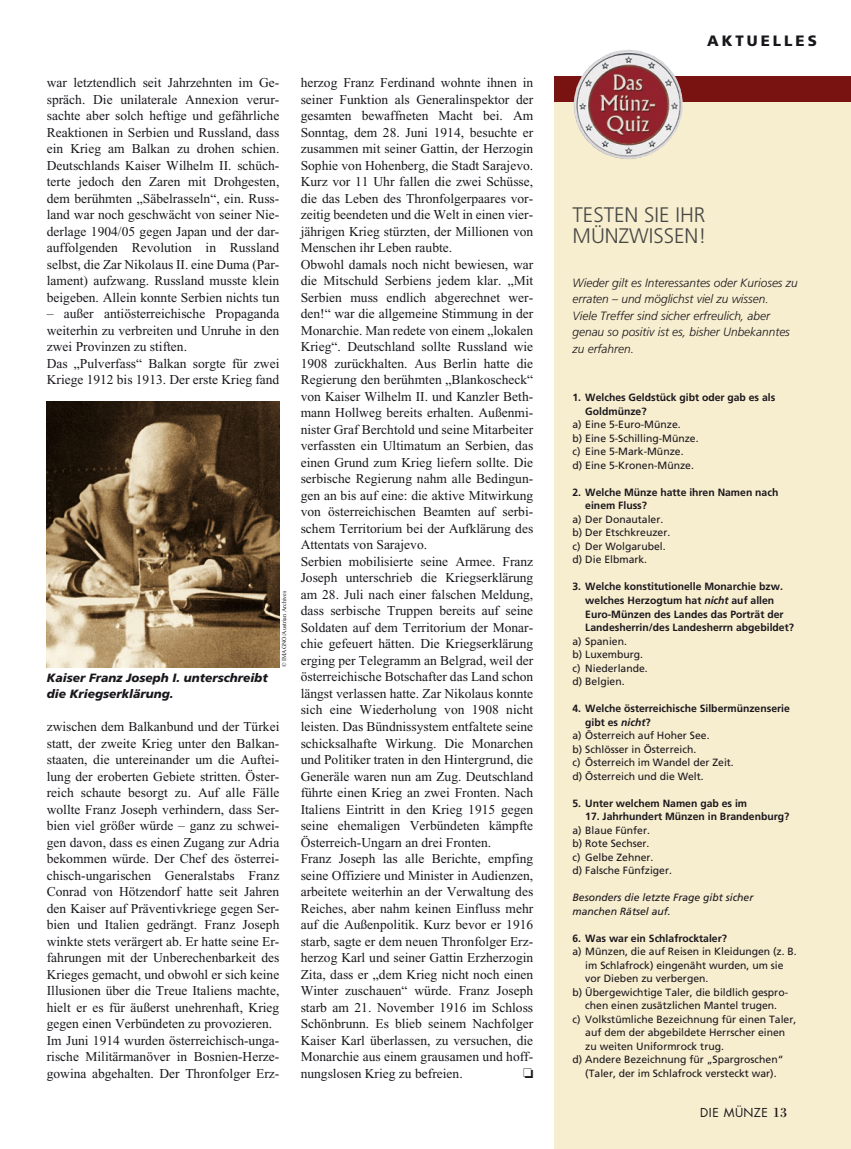
<style>
.page{position:relative;width:851px;height:1149px;background:#fff}
.page>*{position:absolute;margin:0;border:0;box-sizing:border-box;transform-origin:0 0}
.t1{font:300 21px/21px "Frutiger";color:#464844}
.t2{font:900 15px "Frutiger";letter-spacing:.2em;color:#1a171c}
.t3{font:13.5px/16.5px "Times New Roman";color:#1a171c}
.t4{font:italic 300 12px/16.5px "Frutiger";color:#1a171c}
.t5{font:italic 900 12px/16.5px "Frutiger";color:#1a171c}
.t6{font:12px "Futura";letter-spacing:.05em;color:#1a171c}
.t7{font:10.5px/13.5px "Frutiger";color:#1a171c}
.t8{font:700 10.5px/13.5px "Frutiger";color:#1a171c}
.t9{font:italic 10.5px/13.5px "Frutiger";color:#1a171c}
.t10{font:6px "Times New Roman";color:#1a171c}
.s1{font-style:italic}
.s2{font-family:"Bodoni";font-size:14.25px}
</style>
<div class="page">
<div style="left:554px;top:77px;width:296px;height:1071px;background:#f7edcf"></div>
<div style="left:554px;top:77px;width:296px;height:25px;background:#791312"></div>
<img style="left:573px;top:50px;width:109px;height:109px">
<img style="left:47px;top:401px;width:232px;height:265px">
<p class="t3" style="left:47px;top:74px;width:234px;text-align:justify">war letztendlich seit Jahrzehnten im Ge&shy;spräch. Die unilaterale Annexion verur&shy;sachte aber solch heftige und gefährliche Reaktionen in Serbien und Russland, dass ein Krieg am Balkan zu drohen schien.<br>Deutschlands Kaiser Wilhelm II. schüch&shy;terte jedoch den Zaren mit Drohgesten, dem berühmten „Säbelrasseln“, ein. Russ&shy;land war noch geschwächt von seiner Nie&shy;derlage 1904/05 gegen Japan und der dar&shy;auffolgenden Revolution in Russland selbst, die Zar Nikolaus II. eine Duma (Par&shy;lament) aufzwang. Russland musste klein beigeben. Allein konnte Serbien nichts tun</p>
<p class="t3" style="left:47px;top:305px;width:234px">– außer antiösterreichische Propaganda weiterhin zu verbreiten und Unruhe in den zwei Provinzen zu stiften.<br>Das „Pulverfass“ Balkan sorgte für zwei Kriege 1912 bis 1913. Der erste Krieg fand</p>
<p class="t5" style="left:47px;top:668px;width:223px">Kaiser Franz Joseph I. unterschreibt die Kriegserklärung.</p>
<p class="t10" style="left:281px;top:666px;width:78px;rotate:-90deg">© IMAGNO/Austrian Archives</p>
<p class="t3" style="left:47px;top:718px;width:234px">zwischen dem Balkanbund und der Türkei statt, der zweite Krieg unter den Balkan&shy;staaten, die untereinander um die Auftei&shy;lung der eroberten Gebiete stritten. Öster&shy;reich schaute besorgt zu. Auf alle Fälle wollte Franz Joseph verhindern, dass Ser&shy;bien viel größer würde – ganz zu schwei&shy;gen davon, dass es einen Zugang zur Adria bekommen würde. Der Chef des österrei&shy;chisch-ungarischen Generalstabs Franz Conrad von Hötzendorf hatte seit Jahren den Kaiser auf Präventivkriege gegen Ser&shy;bien und Italien gedrängt. Franz Joseph winkte stets verärgert ab. Er hatte seine Er&shy;fahrungen mit der Unberechenbarkeit des Krieges gemacht, und obwohl er sich keine Illusionen über die Treue Italiens machte, hielt er es für äußerst unehrenhaft, Krieg gegen einen Verbündeten zu provozieren.<br>Im Juni 1914 wurden österreichisch-unga&shy;rische Militärmanöver in Bosnien-Herze&shy;gowina abgehalten. Der Thronfolger Erz-</p>
<p class="t3" style="left:300px;top:74px;width:234px">herzog Franz Ferdinand wohnte ihnen in seiner Funktion als Generalinspektor der gesamten bewaffneten Macht bei. Am Sonntag, dem 28. Juni 1914, besuchte er zusammen mit seiner Gattin, der Herzogin Sophie von Hohenberg, die Stadt Sarajevo.<br>Kurz vor 11 Uhr fallen die zwei Schüsse, die das Leben des Thronfolgerpaares vor&shy;zeitig beendeten und die Welt in einen vier&shy;jährigen Krieg stürzten, der Millionen von Menschen ihr Leben raubte.<br>Obwohl damals noch nicht bewiesen, war die Mitschuld Serbiens jedem klar. „Mit Serbien muss endlich abgerechnet wer&shy;den!“ war die allgemeine Stimmung in der Monarchie. Man redete von einem „lokalen Krieg“. Deutschland sollte Russland wie 1908 zurückhalten. Aus Berlin hatte die Regierung den berühmten „Blankoscheck“ von Kaiser Wilhelm II. und Kanzler Beth&shy;mann Hollweg bereits erhalten. Außenmi&shy;nister Graf Berchtold und seine Mitarbeiter verfassten ein Ultimatum an Serbien, das einen Grund zum Krieg liefern sollte. Die serbische Regierung nahm alle Bedingun&shy;gen an bis auf eine: die aktive Mitwirkung von österreichischen Beamten auf serbi&shy;schem Territorium bei der Aufklärung des Attentats von Sarajevo.<br>Serbien mobilisierte seine Armee. Franz Joseph unterschrieb die Kriegserklärung am 28. Juli nach einer falschen Meldung, dass serbische Truppen bereits auf seine Soldaten auf dem Territorium der Monar&shy;chie gefeuert hätten. Die Kriegserklärung erging per Telegramm an Belgrad, weil der österreichische Botschafter das Land schon längst verlassen hatte. Zar Nikolaus konnte sich eine Wiederholung von 1908 nicht leisten. Das Bündnissystem entfaltete seine schicksalhafte Wirkung. Die Monarchen und Politiker traten in den Hintergrund, die Generäle waren nun am Zug. Deutschland führte einen Krieg an zwei Fronten. Nach Italiens Eintritt in den Krieg 1915 gegen seine ehemaligen Verbündeten kämpfte Österreich-Ungarn an drei Fronten.<br>Franz Joseph las alle Berichte, empfing seine Offiziere und Minister in Audienzen, arbeitete weiterhin an der Verwaltung des Reiches, aber nahm keinen Einfluss mehr auf die Außenpolitik. Kurz bevor er 1916 starb, sagte er dem neuen Thronfolger Erz&shy;herzog Karl und seiner Gattin Erzherzogin Zita, dass er „dem Krieg nicht noch einen Winter zuschauen“ würde. Franz Joseph starb am 21. November 1916 im Schloss Schönbrunn. Es blieb seinem Nachfolger Kaiser Karl überlassen, zu versuchen, die Monarchie aus einem grausamen und hoff&shy;nungslosen Krieg zu befreien.</p>
<p class="t2" style="left:707px;top:31px;width:111px">AKTUELLES</p>
<h1 class="t1" style="left:572px;top:204px;width:135px">TESTEN SIE IHR<br>MÜNZWISSEN!</h1>
<p class="t4" style="left:572px;top:274px;width:227px">Wieder gilt es Interessantes oder Kurioses zu erraten – und möglichst viel zu wissen.<br>Viele Treffer sind sicher erfreulich, aber genau so positiv ist es, bisher Unbekanntes zu erfahren.</p>
<p class="t8" style="left:585px;top:390px;width:192px;text-indent:-13px">1. Welches Geldstück gibt oder gab es als<br>Goldmünze?</p>
<p class="t7" style="left:572px;top:417px;width:127px">a) Eine 5-Euro-M ünze.<br>b) Eine 5-Schilling-M ünze. c) Eine 5-Mark-M ünze.<br>d) E ine 5-Kronen-M ünze.</p>
<p class="t8" style="left:585px;top:485px;width:194px;text-indent:-13px">2. Welche Münze hatte ihren Namen nach einem Fluss?</p>
<p class="t7" style="left:572px;top:512px;width:99px">a) Der Donautaler. b) Der Etschkreuzer. c) Der Wolgarubel. d) Die E lbmark.</p>
<p class="t8" style="left:585px;top:580px;width:210px;text-indent:-13px">3. Welche konstitutionelle Monarchie bzw. welches Herzogtum hat <span class="s1">nicht</span> auf allen Euro-Münzen des Landes das Porträt der Landesherrin/des Landesherrn abgebildet?</p>
<p class="t7" style="left:572px;top:634px;width:77px">a) Spanien.<br>b) Luxemburg. c) N iederlande. d) Belgien.</p>
<p class="t8" style="left:572px;top:701px;width:219px">4. Welche österreichische Silbermünzenserie</p>
<p class="t8" style="left:585px;top:715px;width:67px">gibt es <span class="s1">nicht</span>?</p>
<p class="t7" style="left:572px;top:728px;width:138px">a) Österreich auf H oher See.</p>
<p class="t7" style="left:572px;top:742px;width:125px">b) Schlösser in Österreich.</p>
<p class="t7" style="left:572px;top:755px;width:163px">c) Österreich im Wandel der Zeit.</p>
<p class="t7" style="left:572px;top:769px;width:133px">d) Österreich und die Welt.</p>
<p class="t8" style="left:572px;top:796px;width:176px">5. Unter welchem Namen gab es im</p>
<p class="t8" style="left:585px;top:809px;width:205px">17. Jahrhundert Münzen in Brandenburg?</p>
<p class="t7" style="left:572px;top:823px;width:101px">a) Blaue Fünfer.<br>b) Rote Sechser.<br>c) Gelbe Zehner.<br>d) Falsche Fünfziger.</p>
<p class="t9" style="left:572px;top:890px;width:182px">Besonders die letzte Frage gibt sicher manchen Rätsel auf.</p>
<p class="t8" style="left:572px;top:931px;width:156px">6. Was war ein Schlafrocktaler?</p>
<p class="t7" style="left:572px;top:944px;width:226px">a) M ünzen, die auf Reisen in Kleidungen (z. B.</p>
<p class="t7" style="left:585px;top:958px;width:200px">im Schlafrock) eingenäht wurden, um sie</p>
<p class="t7" style="left:585px;top:971px;width:125px">vor Dieben zu verbergen.</p>
<p class="t7" style="left:572px;top:985px;width:217px">b) Ü bergewichtige Taler, die bildlich gespro-</p>
<p class="t7" style="left:585px;top:998px;width:193px">chen einen zusätzlichen Mantel trugen.</p>
<p class="t7" style="left:572px;top:1012px;width:225px">c) Volkstümliche Bezeichnung für einen Taler,</p>
<p class="t7" style="left:585px;top:1025px;width:201px">auf dem der abgebildete Herrscher einen</p>
<p class="t7" style="left:585px;top:1039px;width:140px">zu weiten U niformrock trug.</p>
<p class="t7" style="left:572px;top:1052px;width:212px">d) Andere Bezeichnung für „Spargroschen“</p>
<p class="t7" style="left:585px;top:1066px;width:193px">(Taler, der im Schlafrock versteckt war).</p>
<p class="t6" style="left:700px;top:1104px;width:88px">DIE MÜNZE <span class="s2">13</span></p>
</div>
